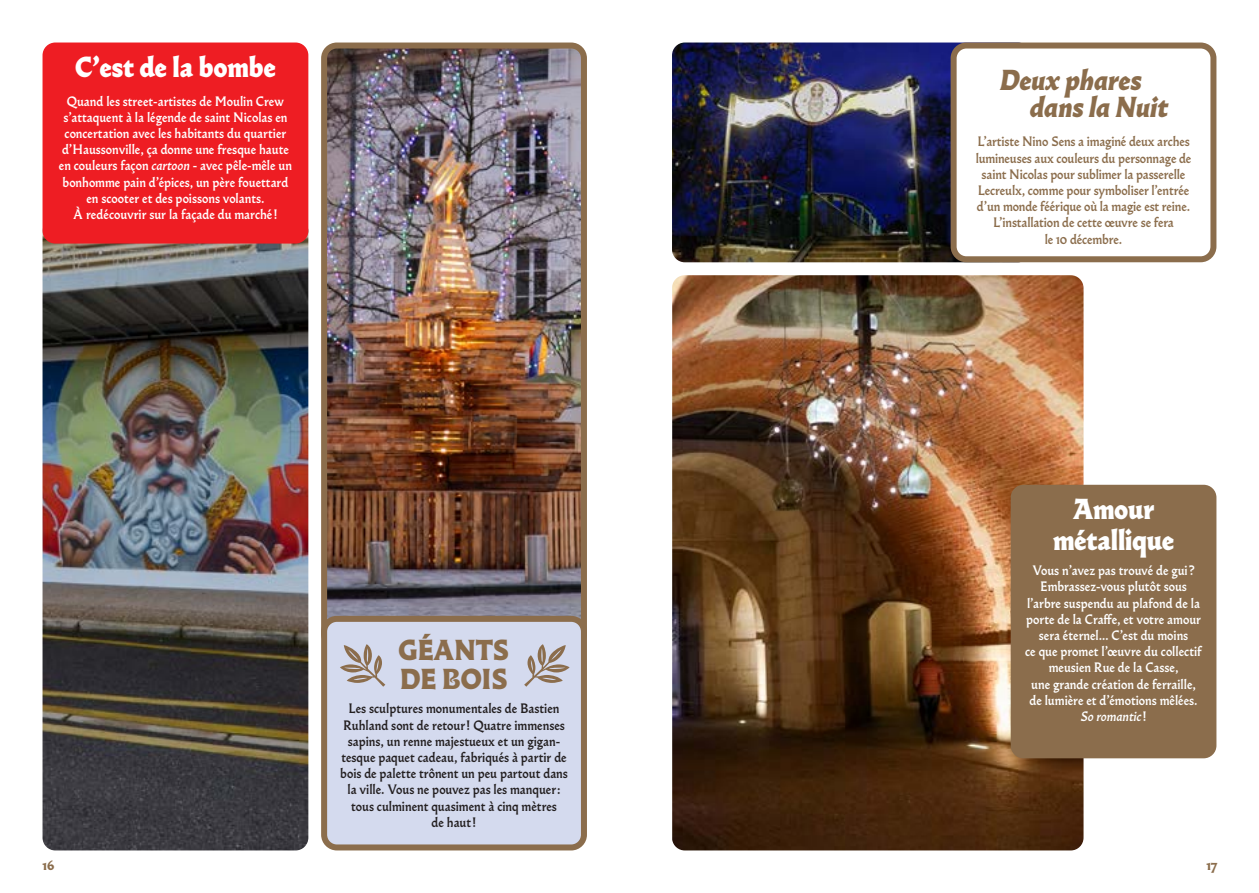
<style>
.page{position:relative;width:1259px;height:893px;background:#fff}
.page>*{position:absolute;margin:0;border:0;box-sizing:border-box;transform-origin:0 0}
.t1{font:800 28.5px/31.5px "Almost Roman";letter-spacing:.015em;color:#fff;text-align:center}
.t2{font:italic 800 28.5px/27px "Almost Roman";color:#8b6d4c}
.t3{font:800 28.5px/28.5px "Almost Roman";color:#8b6d4c}
.t4{font:500 13.5px/16.2px "Almost Roman";color:#fff;text-align:center}
.t5{font:500 13.5px/16.2px "Almost Roman";color:#231f20;text-align:center}
.t6{font:500 13.5px/16.2px "Almost Roman";letter-spacing:-.01em;color:#8b6d4c;text-align:center}
.t7{font:900 13.5px "Almost Roman";color:#8b6d4c}
.s1{font-style:italic}
</style>
<div class="page">
<img style="left:43px;top:235px;width:265px;height:615px">
<img style="left:672px;top:43px;width:287px;height:219px">
<img style="left:672px;top:275px;width:411px;height:575px">
<img style="left:328px;top:50px;width:252px;height:567px">
<div style="left:321px;top:43px;width:266px;height:606px;border:6px solid #8b6d4c;border-radius:13px"></div>
<div style="left:324px;top:619px;width:260px;height:228px;background:#d4daee;border-radius:13px"></div>
<div style="left:321px;top:616px;width:266px;height:234px;border:6px solid #8b6d4c;border-radius:13px"></div>
<div style="left:953px;top:46px;width:260px;height:213px;background:#fff;border-radius:13px"></div>
<div style="left:950px;top:43px;width:266px;height:219px;border:6px solid #8b6d4c;border-radius:13px"></div>
<div style="left:43px;top:43px;width:265px;height:201px;background:#ee1d23;border-radius:13px"></div>
<div style="left:1010px;top:485px;width:206px;height:273px;background:#8b6d4c;border-radius:13px"></div>
<svg style="left:524px;top:644px;width:45px;height:43px"></svg>
<svg style="left:340px;top:644px;width:45px;height:43px"></svg>
<h1 class="t1" style="left:75px;top:50px;width:202px">C’est de la bombe</h1>
<p class="t4" style="left:59px;top:93px;width:235px">Quand les street-artistes de Moulin Crew s’attaquent à la légende de saint Nicolas en concertation avec les habitants du quartier d’Haussonville, ça donne une fresque haute en couleurs façon <span class="s1">cartoon</span> - avec pêle-mêle un bonhomme pain d’épices, un père fouettard en scooter et des poissons volants.<br>À redécouvrir sur la façade du marché!</p>
<h1 class="t3" style="left:398px;top:636px;width:112px">GÉANTS<br>DE BOIS</h1>
<p class="t5" style="left:340px;top:700px;width:229px">Les sculptures monumentales de Bastien Ruhland sont de retour! Quatre immenses sapins, un renne majestueux et un gigan&shy;tesque paquet cadeau, fabriqués à partir de bois de palette trônent un peu partout dans la ville. Vous ne pouvez pas les manquer: tous culminent quasiment à cinq mètres<br>de haut!</p>
<h1 class="t2" style="left:1029px;top:66px;width:140px;text-indent:-30px">Deux phares dans la Nuit</h1>
<p class="t6" style="left:975px;top:133px;width:217px">L’artiste Nino Sens a imaginé deux arches lumineuses aux couleurs du personnage de saint Nicolas pour sublimer la passerelle Lecreulx, comme pour symboliser l’entrée d’un monde féérique où la magie est reine.<br>L’installation de cette œuvre se fera<br>le 10 décembre.</p>
<h1 class="t1" style="left:1053px;top:493px;width:123px">Amour métallique</h1>
<p class="t4" style="left:1025px;top:562px;width:178px">Vous n'avez pas trouvé de gui ?<br>Embrassez-vous plutôt sous l’arbre suspendu au plafond de la porte de la Craffe, et votre amour sera éternel… C’est du moins<br>ce que promet l’œuvre du collectif meusien Rue de la Casse,<br>une grande création de ferraille, de lumière et d’émotions mêlées.<br><span class="s1">So romantic</span>!</p>
<p class="t7" style="left:43px;top:855px;width:13px">16</p>
<p class="t7" style="left:1206px;top:855px;width:13px">17</p>
</div>
